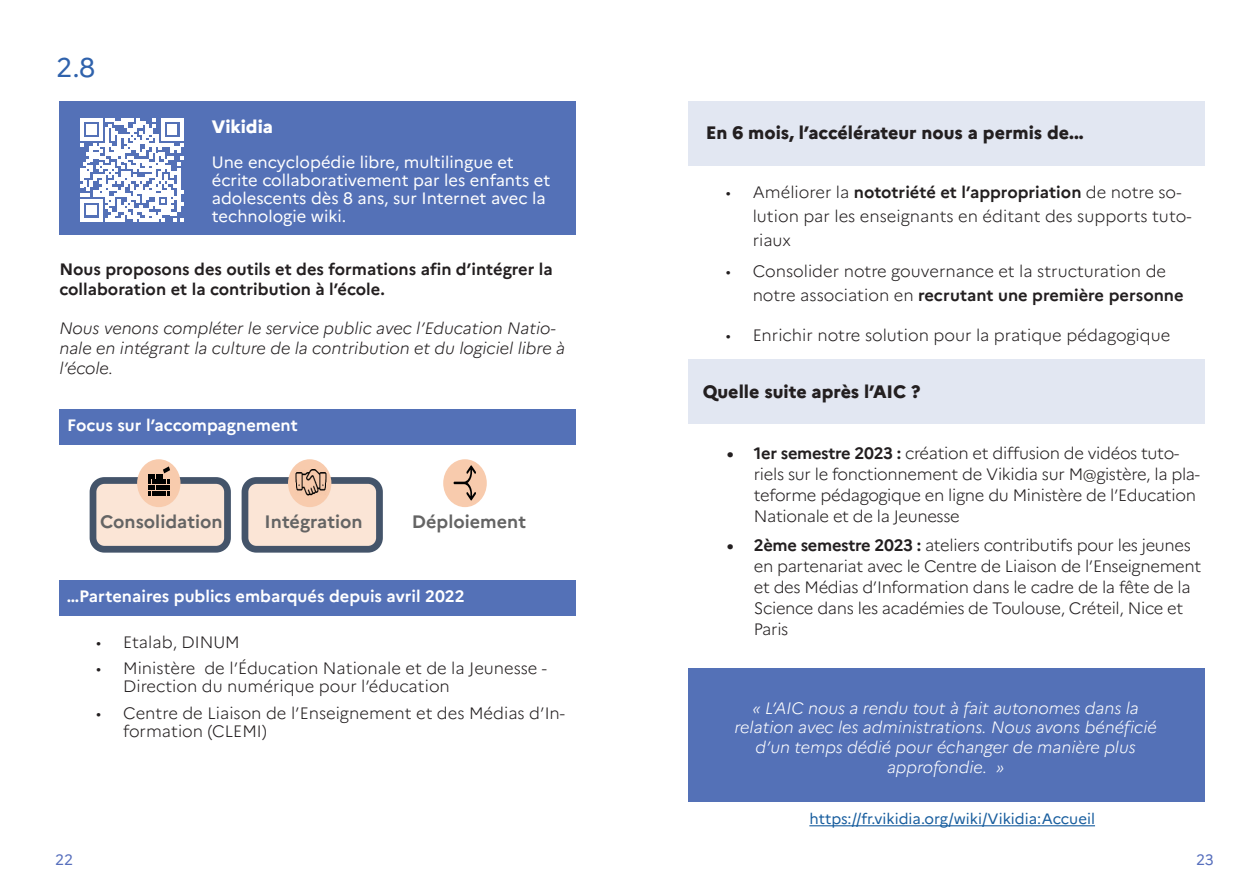
<style>
.page{position:relative;width:1259px;height:893px;background:#fff}
.page>*{position:absolute;margin:0;border:0;box-sizing:border-box;transform-origin:0 0}
.t1{font:27px "Marianne";color:#2f62ac}
.t2{font:800 18px "Marianne";color:#231f20}
.t3{font:700 18px "Marianne";color:#646464}
.t4{font:800 18px "Marianne";color:#fff}
.t5{font:300 16.5px/24px "Marianne";color:#231f20}
.t6{font:300 16.5px/21px "Marianne";letter-spacing:-.02em;color:#231f20}
.t7{font:italic 300 16.5px/19.8px "Marianne";color:#fff;text-align:center}
.t8{font:16.5px/18px "Marianne";color:#fff}
.t9{font:italic 300 16.5px/19.8px "Marianne";color:#231f20}
.t10{font:700 16.5px/19.8px "Marianne";color:#231f20}
.t11{font:700 16.5px "Marianne";color:#fff}
.t12{font:15px "Marianne";color:#175d9e}
.t13{font:15px "Marianne";color:#576fbd}
.s1{font-weight:700}
</style>
<div class="page">
<div style="left:59px;top:101px;width:516px;height:134px;background:#5471b7"></div>
<svg style="left:80px;top:119px;width:103px;height:102px"></svg>
<div style="left:59px;top:409px;width:516px;height:36px;background:#5471b7"></div>
<div style="left:59px;top:580px;width:516px;height:36px;background:#5471b7"></div>
<div style="left:90px;top:477px;width:141px;height:75px;background:#fbe5d6;border:7px solid #44546a;border-radius:11px"></div>
<div style="left:242px;top:477px;width:141px;height:75px;background:#fbe5d6;border:7px solid #44546a;border-radius:11px"></div>
<div style="left:288px;top:459px;width:43px;height:48px;background:#f8cbad;border-radius:50%"></div>
<div style="left:137px;top:459px;width:43px;height:48px;background:#f8cbad;border-radius:50%"></div>
<div style="left:443px;top:459px;width:44px;height:48px;background:#f8cbad;border-radius:50%"></div>
<svg style="left:148px;top:466px;width:22px;height:29px"></svg>
<img style="left:295px;top:470px;width:32px;height:26px">
<svg style="left:453px;top:465px;width:23px;height:35px"></svg>
<div style="left:689px;top:668px;width:516px;height:134px;background:#5471b7"></div>
<div style="left:689px;top:359px;width:516px;height:65px;background:#e2e7f2"></div>
<div style="left:689px;top:101px;width:516px;height:65px;background:#e2e7f2"></div>
<hr style="left:809px;top:825px;width:286px;height:1px;background:#175d9e">
<p class="t1" style="left:56px;top:47px;width:41px">2.8</p>
<p class="t4" style="left:212px;top:113px;width:63px">Vikidia</p>
<p class="t8" style="left:212px;top:152px;width:340px">Une encyclopédie libre, multilingue et écrite collaborativement par les enfants et adolescents dès 8 ans, sur Internet avec la technologie wiki.</p>
<p class="t10" style="left:59px;top:258px;width:495px">Nous proposons des outils et des formations afin d’intégrer la collaboration et la contribution à l’école.</p>
<p class="t9" style="left:59px;top:317px;width:507px">Nous venons compléter le service public avec l’Education Natio&shy;nale en intégrant la culture de la contribution et du logiciel libre à l’école.</p>
<p class="t11" style="left:67px;top:412px;width:232px">Focus sur l’accompagnement</p>
<p class="t3" style="left:100px;top:507px;width:124px">Consolidation</p>
<p class="t3" style="left:265px;top:507px;width:100px">Intégration</p>
<p class="t3" style="left:412px;top:507px;width:116px">Déploiement</p>
<p class="t11" style="left:67px;top:583px;width:399px">…Partenaires publics embarqués depuis avril 2022</p>
<p class="t5" style="left:96px;top:628px;width:145px">• Etalab, DINUM</p>
<p class="t5" style="left:123px;top:658px;width:425px;line-height:18px;text-indent:-27px">• Ministère de l’Éducation Nationale et de la Jeunesse -<br>Direction du numérique pour l’éducation</p>
<p class="t5" style="left:123px;top:702px;width:443px;line-height:18px;text-indent:-27px">• Centre de Liaison de l’Enseignement et des Médias d’In&shy;formation (CLEMI)</p>
<p class="t2" style="left:706px;top:119px;width:379px">En 6 mois, l’accélérateur nous a permis de...</p>
<p class="t5" style="left:752px;top:178px;width:440px;text-indent:-27px">• Améliorer la <span class="s1">nototriété et l’appropriation</span> de notre so&shy;lution par les enseignants en éditant des supports tuto&shy;riaux</p>
<p class="t5" style="left:752px;top:258px;width:432px;text-indent:-27px">• Consolider notre gouvernance et la structuration de notre association en <span class="s1">recrutant une première personne</span></p>
<p class="t5" style="left:725px;top:322px;width:446px">• Enrichir notre solution pour la pratique pédagogique</p>
<p class="t2" style="left:702px;top:378px;width:219px">Quelle suite après l’AIC ?</p>
<p class="t6" style="left:754px;top:441px;width:448px;text-indent:-27px"><span class="s1">• 1er semestre 2023 :</span> création et diffusion de vidéos tuto&shy;riels sur le fonctionnement de Vikidia sur M@gistère, la pla&shy;teforme pédagogique en ligne du Ministère de l’Education Nationale et de la Jeunesse</p>
<p class="t6" style="left:754px;top:533px;width:449px;text-indent:-27px"><span class="s1">• 2ème semestre 2023 :</span> ateliers contributifs pour les jeunes en partenariat avec le Centre de Liaison de l’Enseignement et des Médias d’Information dans le cadre de la fête de la Science dans les académies de Toulouse, Créteil, Nice et Paris</p>
<p class="t7" style="left:734px;top:696px;width:424px">« L’AIC nous a rendu tout à fait autonomes dans la relation avec les administrations. Nous avons bénéficié d’un temps dédié pour échanger de manière plus approfondie. »</p>
<p class="t12" style="left:809px;top:807px;width:287px">https://fr.vikidia.org/wiki/Vikidia:Accueil</p>
<p class="t13" style="left:55px;top:848px;width:19px">22</p>
<p class="t13" style="left:1196px;top:848px;width:19px">23</p>
</div>
